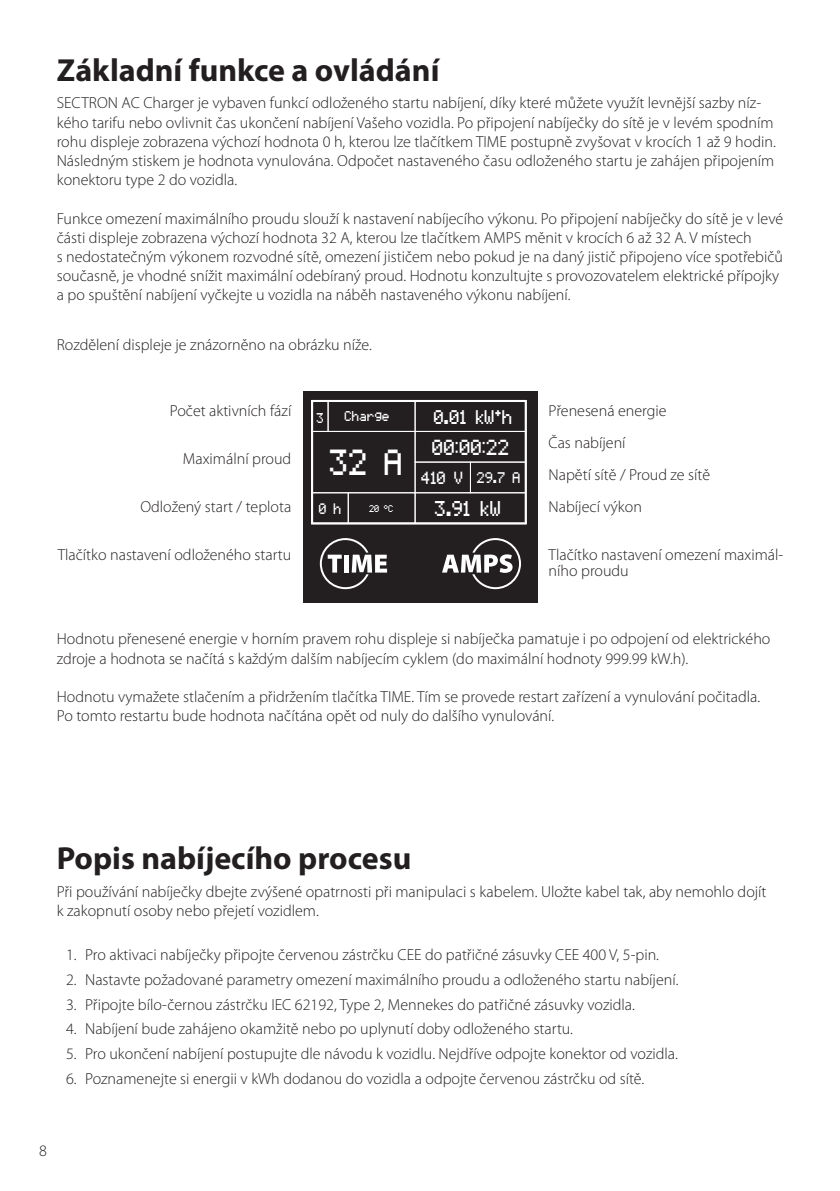
<style>
.page{position:relative;width:840px;height:1191px;background:#fff}
.page>*{position:absolute;margin:0;border:0;box-sizing:border-box;transform-origin:0 0}
.t1{font:700 32px "Myriad Pro";color:#231f20}
.t2{font:29px "pixelmix";color:#fff;scale:.89 1}
.t3{font:17.4px "pixelmix";color:#fff;scale:.89 1}
.t4{font:17.2px "pixelmix";color:#fff;scale:.89 1}
.Text_odstavcový{font:300 16px/19.2px "Myriad Pro";color:#231f20}
.Text_odstavcový_odrá{font:300 16px "Myriad Pro";color:#231f20}
.t5{font:15.8px "pixelmix";color:#fff;scale:.89 1}
.t6{font:12.4px "pixelmix";color:#fff;scale:.89 1}
.t7{font:12.2px "pixelmix";color:#fff;scale:.89 1}
.t8{font:11.4px "pixelmix";color:#fff;scale:.89 1}
.t9{font:7.8px "pixelmix";color:#fff;scale:.89 1}
.s1{font-size:14px}
</style>
<div class="page">
<div style="left:303px;top:390px;width:234px;height:212px;background:#231f20"></div>
<svg style="left:319px;top:538px;width:68px;height:51px"></svg>
<svg style="left:442px;top:538px;width:78px;height:51px"></svg>
<div style="left:327px;top:400px;width:88px;height:32px;border:1px solid #fff"></div>
<div style="left:414px;top:400px;width:112px;height:32px;border:1px solid #fff"></div>
<div style="left:414px;top:431px;width:112px;height:31px;border:1px solid #fff"></div>
<div style="left:414px;top:492px;width:112px;height:32px;border:1px solid #fff"></div>
<div style="left:347px;top:492px;width:68px;height:32px;border:1px solid #fff"></div>
<div style="left:311px;top:431px;width:104px;height:62px;border:1px solid #fff"></div>
<div style="left:414px;top:462px;width:56px;height:31px;border:1px solid #fff"></div>
<div style="left:470px;top:462px;width:56px;height:31px;border:1px solid #fff"></div>
<div style="left:311px;top:400px;width:215px;height:124px;border:2px solid #fff"></div>
<p class="t1" style="left:57px;top:49px;width:384px">Základní funkce a ovládání</p>
<p class="Text_odstavcový" style="left:57px;top:93px;width:720px">SECTRON AC Charger je vybaven funkcí odloženého startu nabíjení, díky které můžete využít levnější sazby níz&shy;kého tarifu nebo ovlivnit čas ukončení nabíjení Vašeho vozidla. Po připojení nabíječky do sítě je v levém spodním rohu displeje zobrazena výchozí hodnota 0 h, kterou lze tlačítkem TIME postupně zvyšovat v krocích 1 až 9 hodin.<br>Následným stiskem je hodnota vynulována. Odpočet nastaveného času odloženého startu je zahájen připojením konektoru type 2 do vozidla.</p>
<p class="Text_odstavcový" style="left:57px;top:208px;width:727px">Funkce omezení maximálního proudu slouží k nastavení nabíjecího výkonu. Po připojení nabíječky do sítě je v levé části displeje zobrazena výchozí hodnota 32 A, kterou lze tlačítkem AMPS měnit v krocích 6 až 32 A. V místech<br>s nedostatečným výkonem rozvodné sítě, omezení jističem nebo pokud je na daný jistič připojeno více spotřebičů současně, je vhodné snížit maximální odebíraný proud. Hodnotu konzultujte s provozovatelem elektrické přípojky a po spuštění nabíjení vyčkejte u vozidla na náběh nastaveného výkonu nabíjení.</p>
<p class="Text_odstavcový" style="left:57px;top:334px;width:316px">Rozdělení displeje je znázorněno na obrázku níže.</p>
<p class="Text_odstavcový" style="left:170px;top:401px;width:123px">Počet aktivních fází</p>
<p class="Text_odstavcový" style="left:183px;top:449px;width:110px">Maximální proud</p>
<p class="Text_odstavcový" style="left:140px;top:497px;width:152px">Odložený start / teplota</p>
<p class="Text_odstavcový" style="left:58px;top:545px;width:235px">Tlačítko nastavení odloženého startu</p>
<p class="t8" style="left:316px;top:412px;width:10px">3</p>
<p class="t8" style="left:344px;top:411px;width:52px">Charge</p>
<p class="t2" style="left:330px;top:448px;width:85px">32 A</p>
<p class="t5" style="left:434px;top:409px;width:90px">0.01 kW*h</p>
<p class="t3" style="left:432px;top:438px;width:88px">00:00:22</p>
<p class="t6" style="left:421px;top:471px;width:113px"><span class="s1">410 V</span> 29.7 A</p>
<p class="t7" style="left:319px;top:502px;width:27px">0 h</p>
<p class="t9" style="left:369px;top:505px;width:29px">20 °C</p>
<p class="t4" style="left:435px;top:500px;width:76px">3.91 kW</p>
<p class="Text_odstavcový" style="left:548px;top:401px;width:119px">Přenesená energie</p>
<p class="Text_odstavcový" style="left:548px;top:433px;width:78px">Čas nabíjení</p>
<p class="Text_odstavcový" style="left:548px;top:465px;width:163px">Napětí sítě / Proud ze sítě</p>
<p class="Text_odstavcový" style="left:548px;top:497px;width:95px">Nabíjecí výkon</p>
<p class="Text_odstavcový" style="left:548px;top:546px;width:236px;line-height:16px">Tlačítko nastavení omezení maximál&shy;ního proudu</p>
<p class="Text_odstavcový" style="left:57px;top:629px;width:714px">Hodnotu přenesené energie v horním pravem rohu displeje si nabíječka pamatuje i po odpojení od elektrického zdroje a hodnota se načítá s každým dalším nabíjecím cyklem (do maximální hodnoty 999.99 kW.h).</p>
<p class="Text_odstavcový" style="left:57px;top:687px;width:704px">Hodnotu vymažete stlačením a přidržením tlačítka TIME. Tím se provede restart zařízení a vynulování počitadla.<br>Po tomto restartu bude hodnota načítána opět od nuly do dalšího vynulování.</p>
<p class="t1" style="left:57px;top:837px;width:356px">Popis nabíjecího procesu</p>
<p class="Text_odstavcový" style="left:57px;top:881px;width:711px">Při používání nabíječky dbejte zvýšené opatrnosti při manipulaci s kabelem. Uložte kabel tak, aby nemohlo dojít k zakopnutí osoby nebo přejetí vozidlem.</p>
<p class="Text_odstavcový" style="left:66px;top:944px;width:594px">1. Pro aktivaci nabíječky připojte červenou zástrčku CEE do patřičné zásuvky CEE 400 V, 5-pin.</p>
<p class="Text_odstavcový" style="left:66px;top:969px;width:613px">2. Nastavte požadované parametry omezení maximálního proudu a odloženého startu nabíjení.</p>
<p class="Text_odstavcový" style="left:66px;top:994px;width:570px">3. Připojte bílo-černou zástrčku IEC 62192, Type 2, Mennekes do patřičné zásuvky vozidla.</p>
<p class="Text_odstavcový" style="left:66px;top:1019px;width:508px">4. Nabíjení bude zahájeno okamžitě nebo po uplynutí doby odloženého startu.</p>
<p class="Text_odstavcový" style="left:66px;top:1044px;width:613px">5. Pro ukončení nabíjení postupujte dle návodu k vozidlu. Nejdříve odpojte konektor od vozidla.</p>
<p class="Text_odstavcový" style="left:66px;top:1069px;width:579px">6. Poznamenejte si energii v kWh dodanou do vozidla a odpojte červenou zástrčku od sítě.</p>
<p class="Text_odstavcový_odrá" style="left:39px;top:1141px;width:9px">8</p>
</div>
